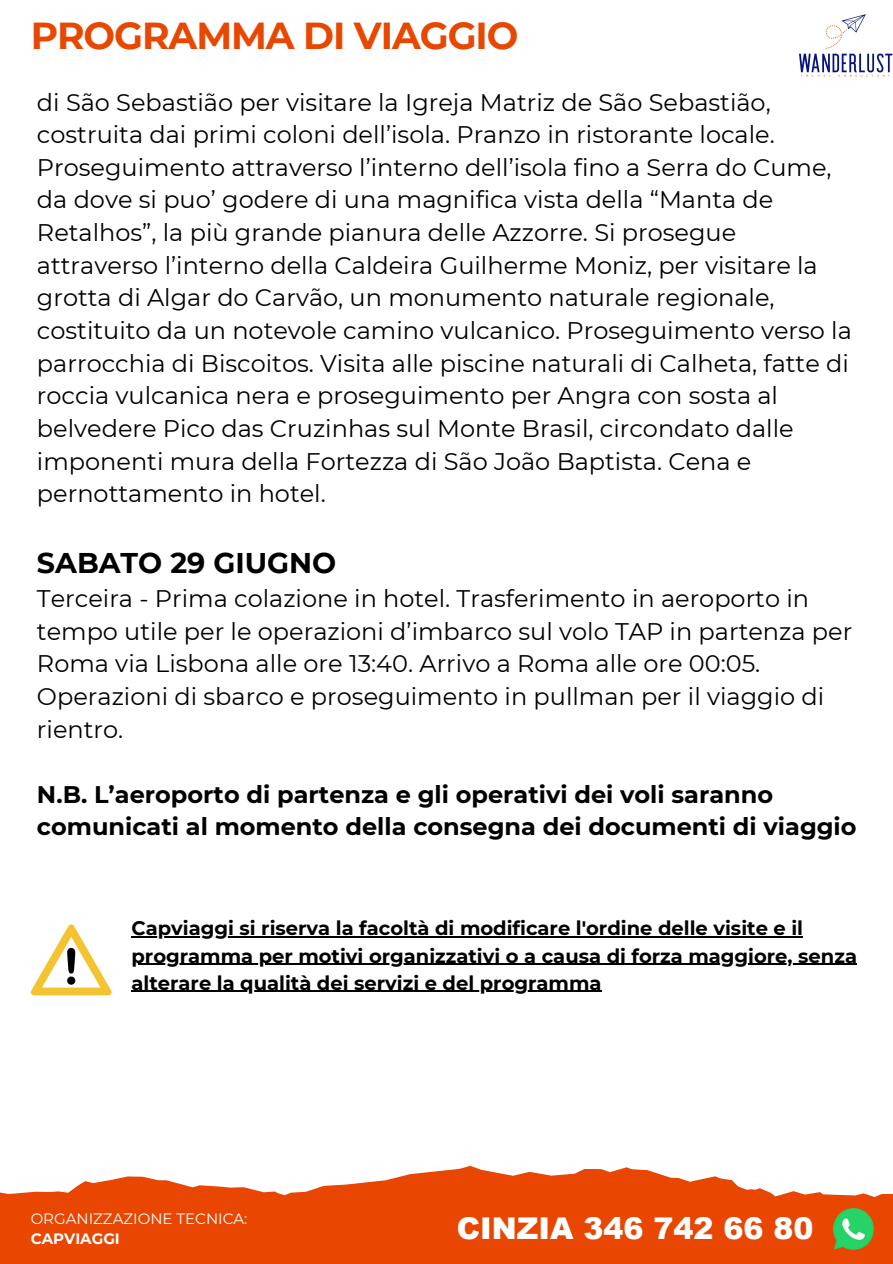
<style>
.page{position:relative;width:893px;height:1264px;background:#fff}
.page>*{position:absolute;margin:0;border:0;box-sizing:border-box;transform-origin:0 0}
.t1{font:700 37.5px "Montserrat";letter-spacing:-.03em;color:#e84700}
.t2{font:900 30px "Arial";color:#fff}
.t3{font:700 28.5px "Montserrat";color:#000}
.t4{font:24px/32.7px "Montserrat";color:#000}
.t5{font:700 24px/32.7px "Montserrat";color:#000}
.t6{font:700 19.5px "Montserrat";color:#000}
.t7{font:15px "Montserrat";color:#fff}
.t8{font:700 15px "Montserrat";color:#fff}
</style>
<div class="page">
<svg style="left:0;top:1165px;width:892px;height:98px;fill:#e84601"></svg>
<img style="left:832px;top:1207px;width:42px;height:42px">
<svg style="left:31px;top:924px;width:81px;height:71px"></svg>
<hr style="left:131px;top:936px;width:672px;height:1px;background:#000">
<hr style="left:131px;top:963px;width:725px;height:1px;background:#000">
<hr style="left:131px;top:990px;width:470px;height:1px;background:#000">
<img style="left:799px;top:14px;width:93px;height:63px">
<h5 class="t1" style="left:31px;top:12px;width:489px">PROGRAMMA DI VIAGGIO</h5>
<h4 class="t4" style="left:37px;top:86px;width:816px">di São Sebastião per visitare la Igreja Matriz de São Sebastião, costruita dai primi coloni dell’isola. Pranzo in ristorante locale.<br>Proseguimento attraverso l’interno dell’isola fino a Serra do Cume, da dove si puo’ godere di una magnifica vista della “Manta de Retalhos”, la più grande pianura delle Azzorre. Si prosegue attraverso l’interno della Caldeira Guilherme Moniz, per visitare la grotta di Algar do Carvão, un monumento naturale regionale, costituito da un notevole camino vulcanico. Proseguimento verso la parrocchia di Biscoitos. Visita alle piscine naturali di Calheta, fatte di roccia vulcanica nera e proseguimento per Angra con sosta al belvedere Pico das Cruzinhas sul Monte Brasil, circondato dalle imponenti mura della Fortezza di São João Baptista. Cena e pernottamento in hotel.</h4>
<h3 class="t3" style="left:37px;top:545px;width:301px">SABATO 29 GIUGNO</h3>
<h3 class="t4" style="left:37px;top:582px;width:816px">Terceira - Prima colazione in hotel. Trasferimento in aeroporto in tempo utile per le operazioni d’imbarco sul volo TAP in partenza per Roma via Lisbona alle ore 13:40. Arrivo a Roma alle ore 00:05.<br>Operazioni di sbarco e proseguimento in pullman per il viaggio di rientro.</h3>
<p class="t5" style="left:37px;top:777px;width:821px">N.B. L’aeroporto di partenza e gli operativi dei voli saranno comunicati al momento della consegna dei documenti di viaggio</p>
<p class="t6" style="left:131px;top:916px;width:673px">Capviaggi si riserva la facoltà di modificare l'ordine delle visite e il</p>
<p class="t6" style="left:131px;top:943px;width:727px">programma per motivi organizzativi o a causa di forza maggiore, senza</p>
<h2 class="t6" style="left:131px;top:970px;width:471px">alterare la qualità dei servizi e del programma</h2>
<p class="t7" style="left:31px;top:1209px;width:218px">ORGANIZZAZIONE TECNICA:</p>
<p class="t8" style="left:31px;top:1229px;width:91px">CAPVIAGGI</p>
<p class="t2" style="left:456px;top:1206px;width:358px">CINZIA 346 742 66 80</p>
</div>
